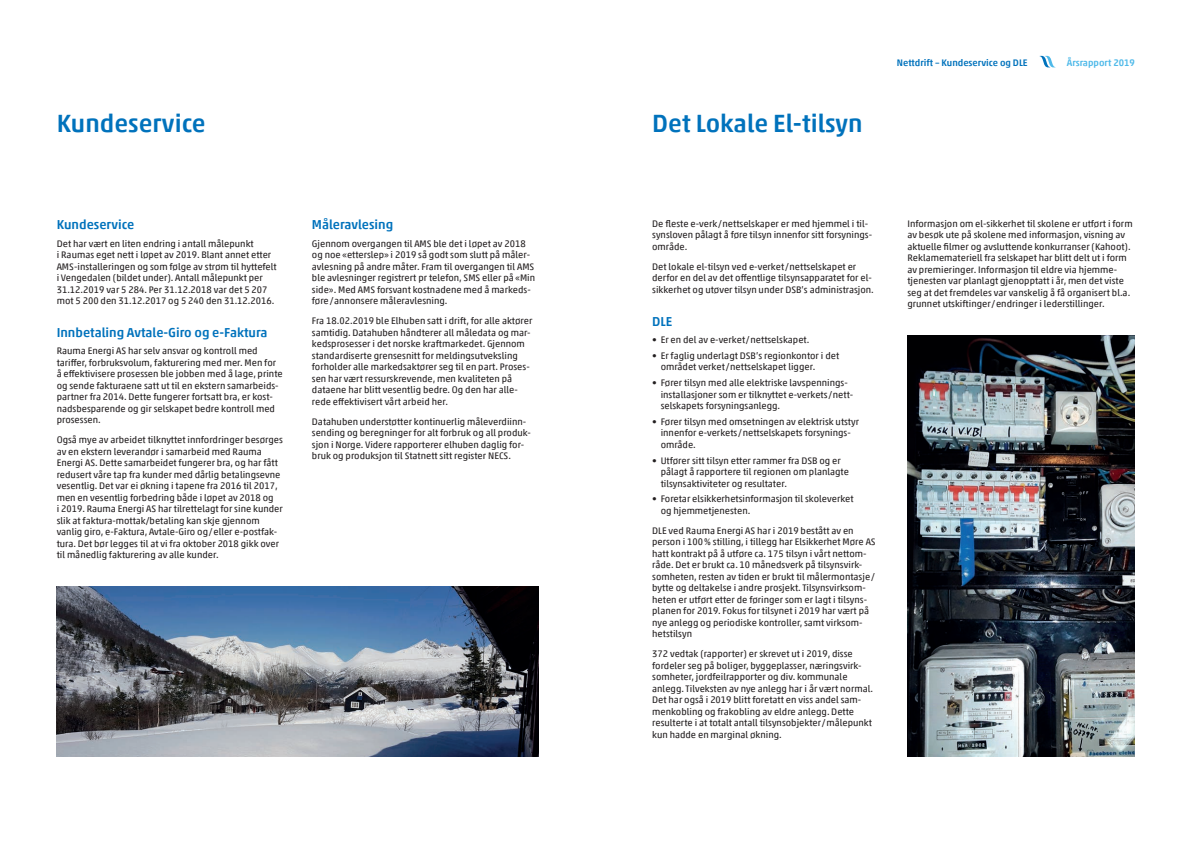
<style>
.page{position:relative;width:1191px;height:842px;background:#fff}
.page>*{position:absolute;margin:0;border:0;box-sizing:border-box;transform-origin:0 0}
.t1{font:500 25px "Akko Pro";color:#0072bc}
.t2{font:500 13px "Akko Pro";color:#0072bc}
.t3{font:9.5px/11.5px "Akko Pro";color:#231f20}
.t4{font:500 9.5px "Akko Pro";color:#0072bc}
.t5{font:500 9.5px "Akko Pro";color:#4eb9e9}
</style>
<div class="page">
<svg style="left:1039px;top:56px;width:16px;height:11px"></svg>
<img style="left:57px;top:587px;width:482px;height:170px">
<img style="left:907px;top:336px;width:227px;height:421px">
<h1 class="t1" style="left:57px;top:108px;width:151px">Kundeservice</h1>
<h2 class="t2" style="left:57px;top:217px;width:79px">Kundeservice</h2>
<p class="t3" style="left:57px;top:237px;width:221px">Det har vært en liten endring i antall målepunkt<br>i Raumas eget nett i løpet av 2019. Blant annet etter AMS-installeringen og som følge av strøm til hyttefelt i Vengedalen (bildet under). Antall målepunkt per 31.12.2019 var 5 284. Per 31.12.2018 var det 5 207 mot 5 200 den 31.12.2017 og 5 240 den 31.12.2016.</p>
<h2 class="t2" style="left:57px;top:325px;width:212px">Innbetaling Avtale-Giro og e-Faktura</h2>
<p class="t3" style="left:57px;top:345px;width:227px">Rauma Energi AS har selv ansvar og kontroll med tariffer, forbruksvolum, fakturering med mer. Men for å effektivisere prosessen ble jobben med å lage, printe og sende fakturaene satt ut til en ekstern samarbeids&shy;partner fra 2014. Dette fungerer fortsatt bra, er kost&shy;nadsbesparende og gir selskapet bedre kontroll med prosessen.</p>
<p class="t3" style="left:57px;top:434px;width:228px">Også mye av arbeidet tilknyttet innfordringer besørges av en ekstern leverandør i samarbeid med Rauma Energi AS. Dette samarbeidet fungerer bra, og har fått redusert våre tap fra kunder med dårlig betalingsevne vesentlig. Det var ei økning i tapene fra 2016 til 2017, men en vesentlig forbedring både i løpet av 2018 og<br>i 2019. Rauma Energi AS har tilrettelagt for sine kunder slik at faktura-mottak/betaling kan skje gjennom vanlig giro, e-Faktura, Avtale-Giro og/eller e-postfak&shy;tura. Det bør legges til at vi fra oktober 2018 gikk over til månedlig fakturering av alle kunder.</p>
<h2 class="t2" style="left:312px;top:217px;width:83px">Måleravlesing</h2>
<p class="t3" style="left:312px;top:237px;width:225px">Gjennom overgangen til AMS ble det i løpet av 2018 og noe «etterslep» i 2019 så godt som slutt på måler&shy;avlesning på andre måter. Fram til overgangen til AMS ble avlesninger registrert pr telefon, SMS eller på «Min side». Med AMS forsvant kostnadene med å markeds&shy;føre/annonsere måleravlesning.</p>
<p class="t3" style="left:312px;top:315px;width:222px">Fra 18.02.2019 ble Elhuben satt i drift, for alle aktører samtidig. Datahuben håndterer all måledata og mar&shy;kedsprosesser i det norske kraftmarkedet. Gjennom standardiserte grensesnitt for meldingsutveksling forholder alle markedsaktører seg til en part. Proses&shy;sen har vært ressurskrevende, men kvaliteten på dataene har blitt vesentlig bedre. Og den har alle - rede effektivisert vårt arbeid her.</p>
<p class="t3" style="left:312px;top:415px;width:220px">Datahuben understøtter kontinuerlig måleverdiinn&shy;sending og beregninger for alt forbruk og all produk&shy;sjon i Norge. Videre rapporterer elhuben daglig for&shy;bruk og produksjon til Statnett sitt register NECS.</p>
<h1 class="t1" style="left:652px;top:108px;width:212px">Det Lokale El-tilsyn</h1>
<p class="t4" style="left:896px;top:57px;width:132px">Nettdrift – Kundeservice og DLE</p>
<p class="t5" style="left:1066px;top:57px;width:70px">Årsrapport 2019</p>
<p class="t3" style="left:652px;top:218px;width:221px">De fleste e-verk/nettselskaper er med hjemmel i til - synsloven pålagt å føre tilsyn innenfor sitt forsynings&shy;område.</p>
<p class="t3" style="left:652px;top:261px;width:223px">Det lokale el-tilsyn ved e-verket/nettselskapet er derfor en del av det offentlige tilsynsapparatet for el&shy;sikkerhet og utøver tilsyn under DSB’s administrasjon.</p>
<h2 class="t2" style="left:652px;top:313px;width:22px">DLE</h2>
<p class="t3" style="left:652px;top:334px;width:159px">• Er en del av e-verket/nettselskapet.</p>
<p class="t3" style="left:660px;top:350px;width:180px;text-indent:-9px">• Er faglig underlagt DSB’s regionkontor i det området verket/nettselskapet ligger.</p>
<p class="t3" style="left:660px;top:377px;width:194px;text-indent:-9px">• Fører tilsyn med alle elektriske lavspennings&shy;installasjoner som er tilknyttet e-verkets/nett&shy;selskapets forsyningsanlegg.</p>
<p class="t3" style="left:660px;top:416px;width:200px;text-indent:-9px">• Fører tilsyn med omsetningen av elektrisk utstyr innenfor e-verkets/nettselskapets forsynings&shy;område.</p>
<p class="t3" style="left:660px;top:454px;width:190px;text-indent:-9px">• Utfører sitt tilsyn etter rammer fra DSB og er på lagt å rapportere til regionen om planlagte tilsyns aktiviteter og resultater.</p>
<p class="t3" style="left:660px;top:493px;width:194px;text-indent:-9px">• Foretar elsikkerhetsinformasjon til skoleverket og hjemmetjenesten.</p>
<p class="t3" style="left:652px;top:525px;width:225px">DLE ved Rauma Energi AS har i 2019 bestått av en person i 100 % stilling, i tillegg har Elsikkerhet Møre AS hatt kontrakt på å utføre ca. 175 tilsyn i vårt nettom&shy;råde. Det er brukt ca. 10 månedsverk på tilsynsvirk&shy;somheten, resten av tiden er brukt til målermontasje/ bytte og deltakelse i andre prosjekt. Tilsynsvirksom&shy;heten er utført etter de føringer som er lagt i tilsyns&shy;planen for 2019. Fokus for tilsynet i 2019 har vært på nye anlegg og periodiske kontroller, samt virksom&shy;hetstilsyn</p>
<p class="t3" style="left:652px;top:648px;width:222px">372 vedtak (rapporter) er skrevet ut i 2019, disse fordeler seg på boliger, byggeplasser, næringsvirk&shy;somheter, jordfeilrapporter og div. kommunale anlegg. Tilveksten av nye anlegg har i år vært normal.<br>Det har også i 2019 blitt foretatt en viss andel sam&shy;menkobling og frakobling av eldre anlegg. Dette resulterte i at totalt antall tilsynsobjekter/målepunkt kun hadde en marginal økning.</p>
<p class="t3" style="left:907px;top:218px;width:227px">Informasjon om el-sikkerhet til skolene er utført i form av besøk ute på skolene med informasjon, visning av aktuelle filmer og avsluttende konkurranser (Kahoot).<br>Reklamemateriell fra selskapet har blitt delt ut i form av premieringer. Informasjon til eldre via hjemme&shy;tjenesten var planlagt gjenopptatt i år, men det viste seg at det fremdeles var vanskelig å få organisert bl.a. grunnet utskiftinger/endringer i lederstillinger.</p>
</div>
